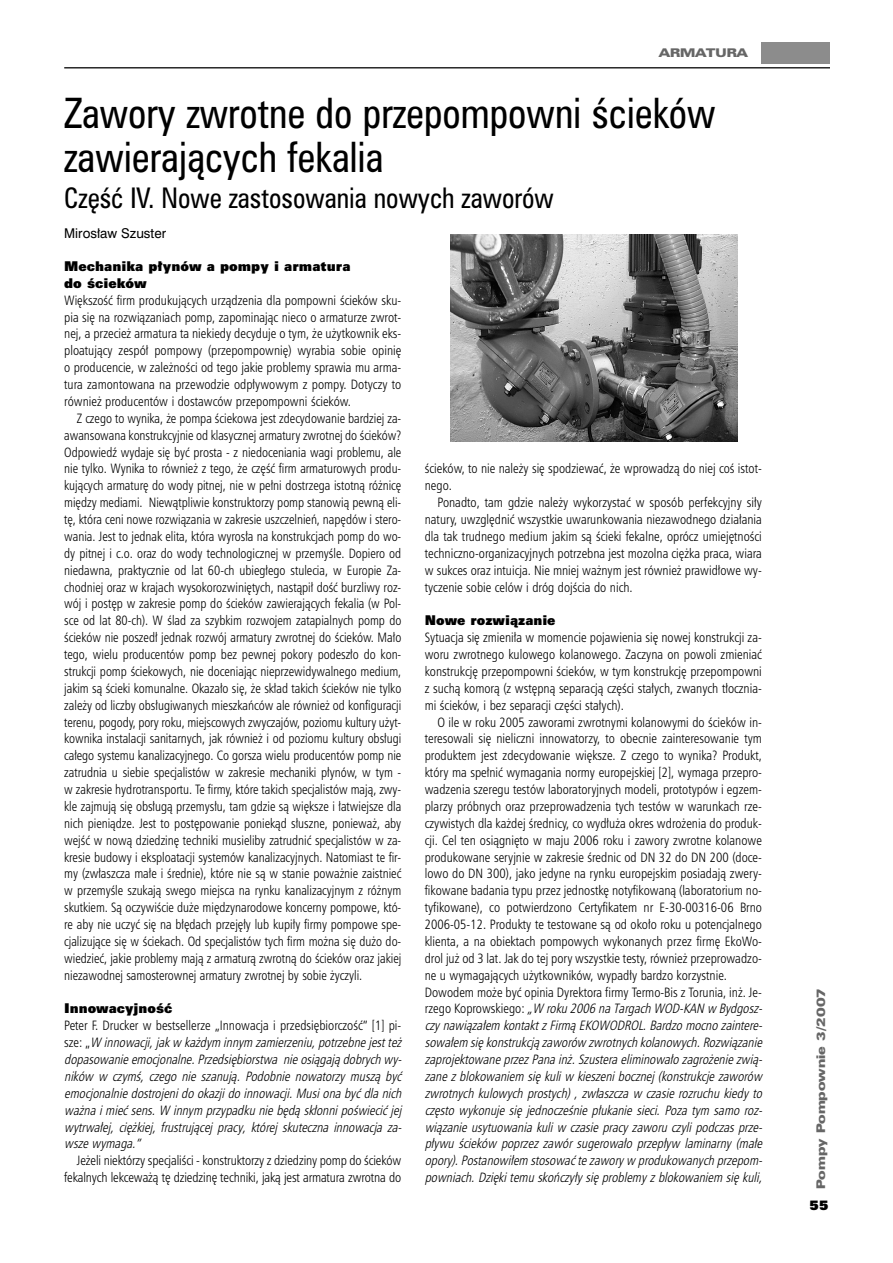
<style>
.page{position:relative;width:893px;height:1263px;background:#fff}
.page>*{position:absolute;margin:0;border:0;box-sizing:border-box;transform-origin:0 0}
.t1{font:condensed 42px/43.5px "Zurich PL";color:#000;scale:.94 1}
.t2{font:condensed 28.5px "Zurich PL";color:#000;scale:.94 1}
.t3{font:300 condensed 13.5px/16.8px "Humanist Triple Seven PL";color:#000;text-align:justify}
.t4{font:300 condensed 13.5px/16.8px "Humanist Triple Seven PL";color:#000;text-align:justify;scale:.96 1}
.t5{font:italic 300 condensed 13.5px/16.8px "Humanist Triple Seven PL";color:#000}
.t6{font:900 13.5px/16.8px "Zurich PL";color:#000}
.t7{font:13.5px "Swiss 721 PL";color:#000}
.t8{font:900 expanded 12px "Zurich PL";color:#666}
.s1{font-style:normal}
.s2{font-style:italic}
</style>
<div class="page">
<div style="left:762px;top:43px;width:68px;height:21px;background:#8c8c8c"></div>
<hr style="left:64px;top:67px;width:766px;height:1px;background:#000">
<img style="left:450px;top:234px;width:287px;height:208px">
<p class="t8" style="left:659px;top:48px;width:90px">ARMATURA</p>
<h1 class="t1" style="left:64px;top:96px;width:694px">Zawory zwrotne do przepompowni Êcieków zawierajàcych fekalia</h1>
<h2 class="t2" style="left:64px;top:187px;width:522px">Cz´Êç IV. Nowe zastosowania nowych zaworów</h2>
<p class="t7" style="left:64px;top:228px;width:103px">Miros∏aw Szuster</p>
<p class="t6" style="left:64px;top:259px;width:288px">Mechanika p∏ynów a pompy i armatura do Êcieków</p>
<p class="t3" style="left:64px;top:293px;width:338px">Wi´kszoÊç firm produkujàcych urzàdzenia dla pompowni Êcieków sku&shy;pia si´ na rozwiàzaniach pomp, zapominajàc nieco o armaturze zwrot&shy;nej, a przecie˝ armatura ta niekiedy decyduje o tym, ˝e u˝ytkownik eks&shy;ploatujàcy zespó∏ pompowy (przepompowni´) wyrabia sobie opini´ o producencie, w zale˝noÊci od tego jakie problemy sprawia mu arma&shy;tura zamontowana na przewodzie odp∏ywowym z pompy. Dotyczy to równie˝ producentów i dostawców przepompowni Êcieków.</p>
<p class="t4" style="left:64px;top:411px;width:353px;text-indent:13px">Z czego to wynika, ˝e pompa Êciekowa jest zdecydowanie bardziej za&shy;awansowana konstrukcyjnie od klasycznej armatury zwrotnej do Êcieków?<br>Odpowiedê wydaje si´ byç prosta - z niedoceniania wagi problemu, ale nie tylko. Wynika to równie˝ z tego, ˝e cz´Êç firm armaturowych produ&shy;kujàcych armatur´ do wody pitnej, nie w pe∏ni dostrzega istotnà ró˝nic´ mi´dzy mediami. Niewàtpliwie konstruktorzy pomp stanowià pewnà eli&shy;t´, która ceni nowe rozwiàzania w zakresie uszczelnieƒ, nap´dów i stero&shy;wania. Jest to jednak elita, która wyros∏a na konstrukcjach pomp do wo&shy;dy pitnej i c.o. oraz do wody technologicznej w przemyÊle. Dopiero od niedawna, praktycznie od lat 60-ch ubieg∏ego stulecia, w Europie Za&shy;chodniej oraz w krajach wysokorozwini´tych, nastàpi∏ doÊç burzliwy roz&shy;wój i post´p w zakresie pomp do Êcieków zawierajàcych fekalia (w Pol&shy;sce od lat 80-ch). W Êlad za szybkim rozwojem zatapialnych pomp do Êcieków nie poszed∏ jednak rozwój armatury zwrotnej do Êcieków. Ma∏o tego, wielu producentów pomp bez pewnej pokory podesz∏o do kon&shy;strukcji pomp Êciekowych, nie doceniajàc nieprzewidywalnego medium, jakim sà Êcieki komunalne. Okaza∏o si´, ˝e sk∏ad takich Êcieków nie tylko zale˝y od liczby obs∏ugiwanych mieszkaƒców ale równie˝ od konfiguracji terenu, pogody, pory roku, miejscowych zwyczajów, poziomu kultury u˝yt&shy;kownika instalacji sanitarnych, jak równie˝ i od poziomu kultury obs∏ugi ca∏ego systemu kanalizacyjnego. Co gorsza wielu producentów pomp nie zatrudnia u siebie specjalistów w zakresie mechaniki p∏ynów, w tym - w zakresie hydrotransportu. Te firmy, które takich specjalistów majà, zwy&shy;kle zajmujà si´ obs∏ugà przemys∏u, tam gdzie sà wi´ksze i ∏atwiejsze dla nich pieniàdze. Jest to post´powanie poniekàd s∏uszne, poniewa˝, aby wejÊç w nowà dziedzin´ techniki musieliby zatrudniç specjalistów w za&shy;kresie budowy i eksploatacji systemów kanalizacyjnych. Natomiast te fir&shy;my (zw∏aszcza ma∏e i Êrednie), które nie sà w stanie powa˝nie zaistnieç w przemyÊle szukajà swego miejsca na rynku kanalizacyjnym z ró˝nym skutkiem. Sà oczywiÊcie du˝e mi´dzynarodowe koncerny pompowe, któ&shy;re aby nie uczyç si´ na b∏´dach przej´∏y lub kupi∏y firmy pompowe spe&shy;cjalizujàce si´ w Êciekach. Od specjalistów tych firm mo˝na si´ du˝o do&shy;wiedzieç, jakie problemy majà z armaturà zwrotnà do Êcieków oraz jakiej niezawodnej samosterownej armatury zwrotnej by sobie ˝yczyli.</p>
<p class="t6" style="left:64px;top:1002px;width:110px">InnowacyjnoÊç</p>
<p class="t5" style="left:64px;top:1019px;width:341px"><span class="s1">Peter F. Drucker w bestsellerze „Innowacja i przedsi´biorczoÊç” [1] pi&shy;s z e : „</span> W innowacji,jak w ka˝dym innym zamierzeniu,potrzebne jestte˝ dopasowanie emocjonalne.Przedsi´biorstwa nie osiàgajà dobrych wy&shy;ników w czymÊ, czego nie szanujà. Podobnie nowatorzy muszà byç emocjonalnie dostrojeni do okazji do innowacji. Musi ona byç dla nich wa˝na i mieç sens. W innym przypadku nie b´dà sk∏onni poÊwieciç jej wytrwa∏ej, ci´˝kiej, frustrujàcej pracy, której skuteczna innowacja za&shy;wsze wymaga.”</p>
<p class="t3" style="left:64px;top:1154px;width:338px;text-align:right">Je˝eli niektórzy specjaliÊci - konstruktorzy z dziedziny pomp do Êcieków fekalnych lekcewa˝à t´ dziedzin´ techniki, jakà jest armatura zwrotna do</p>
<p class="t3" style="left:425px;top:462px;width:338px">Êcieków, to nie nale˝y si´ spodziewaç, ˝e wprowadzà do niej coÊ istot&shy;nego.</p>
<p class="t3" style="left:425px;top:496px;width:338px;text-indent:13px">Ponadto, tam gdzie nale˝y wykorzystaç w sposób perfekcyjny si∏y natury, uwzgl´dniç wszystkie uwarunkowania niezawodnego dzia∏ania dla tak trudnego medium jakim sà Êcieki fekalne, oprócz umiej´tnoÊci techniczno-organizacyjnych potrzebna jest mozolna ci´˝ka praca, wiara w sukces oraz intuicja. Nie mniej wa˝nym jest równie˝ prawid∏owe wy&shy;tyczenie sobie celów i dróg dojÊcia do nich.</p>
<p class="t6" style="left:425px;top:614px;width:132px">Nowe rozwiàzanie</p>
<p class="t3" style="left:425px;top:631px;width:338px">Sytuacja si´ zmieni∏a w momencie pojawienia si´ nowej konstrukcji za&shy;woru zwrotnego kulowego kolanowego. Zaczyna on powoli zmieniaç konstrukcj´ przepompowni Êcieków, w tym konstrukcj´ przepompowni z suchà komorà (z wst´pnà separacjà cz´Êci sta∏ych, zwanych t∏ocznia&shy;mi Êcieków, i bez separacji cz´Êci sta∏ych).</p>
<p class="t3" style="left:425px;top:715px;width:341px;text-align:left;text-indent:13px">O ile w roku 2005 zaworami zwrotnymi kolanowymi do Êcieków in&shy;teresowali si´ nieliczni innowatorzy, to obecnie zainteresowanie tym produktem jest zdecydowanie wi´ksze. Z czego to wynika? Produkt, który ma spe∏niç wymagania normy europejskiej [2], wymaga przepro&shy;wadzenia szeregu testów laboratoryjnych modeli, prototypów i egzem&shy;plarzy próbnych oraz przeprowadzenia tych testów w warunkach rze&shy;czywistych dla ka˝dej Êrednicy, co wyd∏u˝a okres wdro˝enia do produk&shy;cji. Cel ten osiàgni´to w maju 2006 roku i zawory zwrotne kolanowe produkowane seryjnie w zakresie Êrednic od DN 32 do DN 200 (doce&shy;lowo do DN 300), jako jedyne na rynku europejskim posiadajà zwery&shy;fikowane badania typu przez jednostk´ notyfikowanà (laboratorium no&shy;tyfikowane), co potwierdzono Certyfikatem nr E-30-00316-06 Brno 2006-05-12. Produkty te testowane sà od oko∏o roku u potencjalnego klienta, a na obiektach pompowych wykonanych przez firm´ EkoWo&shy;drol ju˝ od 3 lat. Jak do tej pory wszystkie testy, równie˝ przeprowadzo&shy;ne u wymagajàcych u˝ytkowników, wypad∏y bardzo korzystnie.<br>Dowodem mo˝e byç opinia Dyrektora firmy Termo-Bis z Torunia, in˝. Je&shy;r z e g o Ko p r o w s k i e g o : <span class="s2">„W roku 2006 na Targach WOD-KAN w Bydgosz&shy;czy nawiàza∏em kontaktz Firmà EKOWODROL.Bardzo mocno zaintere&shy;sowa∏em si´ konstrukcjà zaworów zwrotnych kolanowych.Rozwiàzanie zaprojektowane przezPana in˝.Szustera eliminowa∏o zagro˝enie zwià&shy;zane z blokowaniem si´ kuli w kieszeni bocznej (konstrukcje zaworów zwrotnych kulowych prostych) , zw∏aszcza w czasie rozruchu kiedy to cz´sto wykonuje si´ jednoczeÊnie p∏ukanie sieci. Poza tym samo roz&shy;wiàzanie usytuowania kuli w czasie pracy zaworu czyli podczas prze&shy;p∏ywu Êcieków poprzez zawór sugerowa∏o przep∏yw laminarny (ma∏e opory).Postanowi∏em stosowaçte zawory w produkowanych przepom&shy;powniach. Dzi´ki temu skoƒczy∏y si´ problemy z blokowaniem si´ kuli,</span></p>
<p class="t8" style="left:816px;top:1189px;width:202px;rotate:-90deg">Pompy Pompownie 3/2007</p>
<p class="t6" style="left:809px;top:1199px;width:21px">55</p>
</div>
